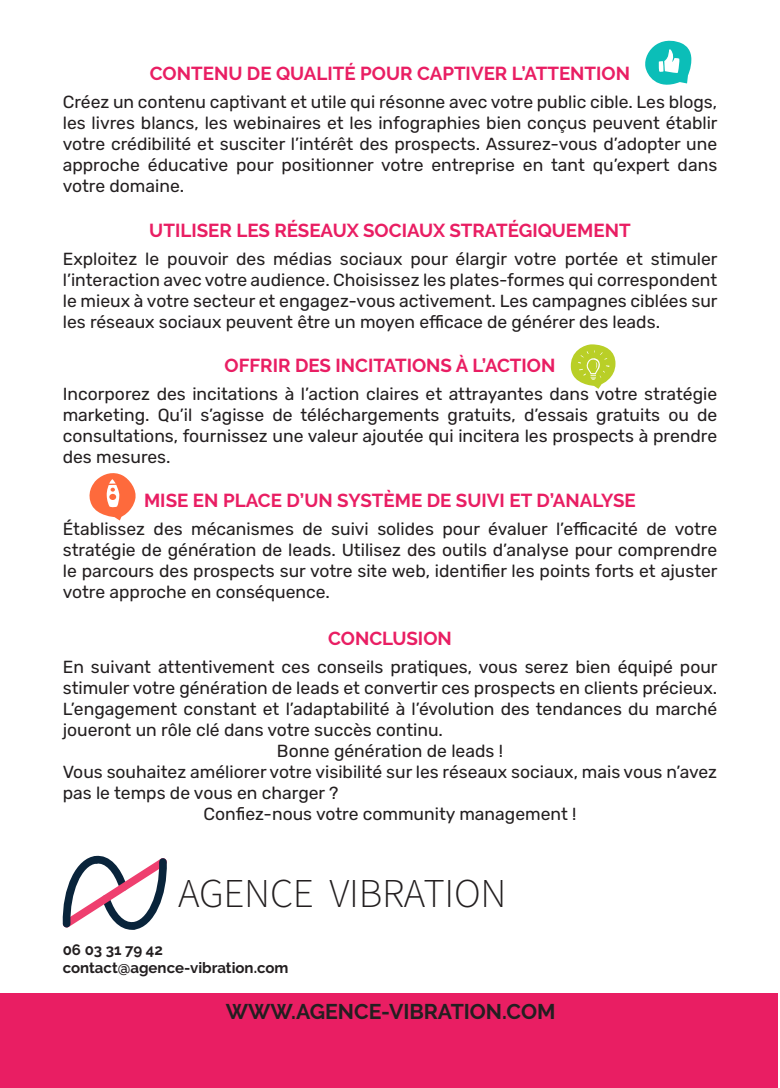
<style>
.page{position:relative;width:780px;height:1088px;background:#fff}
.page>*{position:absolute;margin:0;border:0;box-sizing:border-box;transform-origin:0 0}
.t1{font:300 41px "Source Sans Pro";letter-spacing:-.005em;color:#231f20}
.t2{font:700 21.25px "Raleway";color:#231f20}
.t3{font:700 18.75px "Raleway";color:#e91e63}
.t4{font:17.5px/21px "Rubik";color:#231f20;text-align:justify}
.t5{font:700 15px/18px "Raleway";color:#231f20}
</style>
<div class="page">
<div style="left:0;top:993px;width:777px;height:95px;background:#e91e63"></div>
<svg style="left:63px;top:856px;width:104px;height:74px"></svg>
<svg style="left:570px;top:344px;width:45px;height:45px"></svg>
<svg style="left:645px;top:41px;width:46px;height:44px"></svg>
<svg style="left:89px;top:473px;width:47px;height:47px"></svg>
<p class="t3" style="left:150px;top:63px;width:481px">CONTENU DE QUALITÉ POUR CAPTIVER L’ATTENTION</p>
<p class="t4" style="left:63px;top:92px;width:656px">Créez un contenu captivant et utile qui résonne avec votre public cible. Les blogs, les livres blancs, les webinaires et les infographies bien conçus peuvent établir votre crédibilité et susciter l’intérêt des prospects. Assurez-vous d’adopter une approche éducative pour positionner votre entreprise en tant qu’expert dans votre domaine.</p>
<p class="t3" style="left:149px;top:219px;width:483px">UTILISER LES RÉSEAUX SOCIAUX STRATÉGIQUEMENT</p>
<p class="t4" style="left:63px;top:248px;width:656px">Exploitez le pouvoir des médias sociaux pour élargir votre portée et stimuler l’interaction avec votre audience. Choisissez les plates-formes qui correspondent le mieux à votre secteur et engagez-vous activement. Les campagnes ciblées sur les réseaux sociaux peuvent être un moyen efficace de générer des leads.</p>
<p class="t3" style="left:224px;top:354px;width:332px">OFFRIR DES INCITATIONS À L’ACTION</p>
<p class="t4" style="left:63px;top:384px;width:656px">Incorporez des incitations à l’action claires et attrayantes dans votre stratégie marketing. Qu’il s’agisse de téléchargements gratuits, d’essais gratuits ou de consultations, fournissez une valeur ajoutée qui incitera les prospects à prendre des mesures.</p>
<p class="t3" style="left:144px;top:489px;width:493px">MISE EN PLACE D’UN SYSTÈME DE SUIVI ET D’ANALYSE</p>
<p class="t4" style="left:63px;top:519px;width:656px">Établissez des mécanismes de suivi solides pour évaluer l’efficacité de votre stratégie de génération de leads. Utilisez des outils d’analyse pour comprendre le parcours des prospects sur votre site web, identifier les points forts et ajuster votre approche en conséquence.</p>
<p class="t3" style="left:328px;top:628px;width:125px">CONCLUSION</p>
<p class="t4" style="left:63px;top:657px;width:656px">En suivant attentivement ces conseils pratiques, vous serez bien équipé pour</p>
<p class="t4" style="left:63px;top:678px;width:656px">stimuler votre génération de leads et convertir ces prospects en clients précieux.</p>
<p class="t4" style="left:63px;top:699px;width:656px">L’engagement constant et l’adaptabilité à l’évolution des tendances du marché</p>
<p class="t4" style="left:63px;top:720px;width:382px">joueront un rôle clé dans votre succès continu.</p>
<p class="t4" style="left:277px;top:741px;width:227px">Bonne génération de leads !</p>
<p class="t4" style="left:63px;top:762px;width:656px">Vous souhaitez améliorer votre visibilité sur les réseaux sociaux, mais vous n’avez</p>
<p class="t4" style="left:63px;top:783px;width:277px">pas le temps de vous en charger ?</p>
<p class="t4" style="left:203px;top:804px;width:374px">Confiez-nous votre community management !</p>
<h1 class="t1" style="left:178px;top:866px;width:330px">AGENCE VIBRATION</h1>
<p class="t5" style="left:63px;top:941px;width:227px">06 03 31 79 42 contact@agence-vibration.com</p>
<p class="t2" style="left:226px;top:1000px;width:331px">WWW.AGENCE-VIBRATION.COM</p>
</div>
